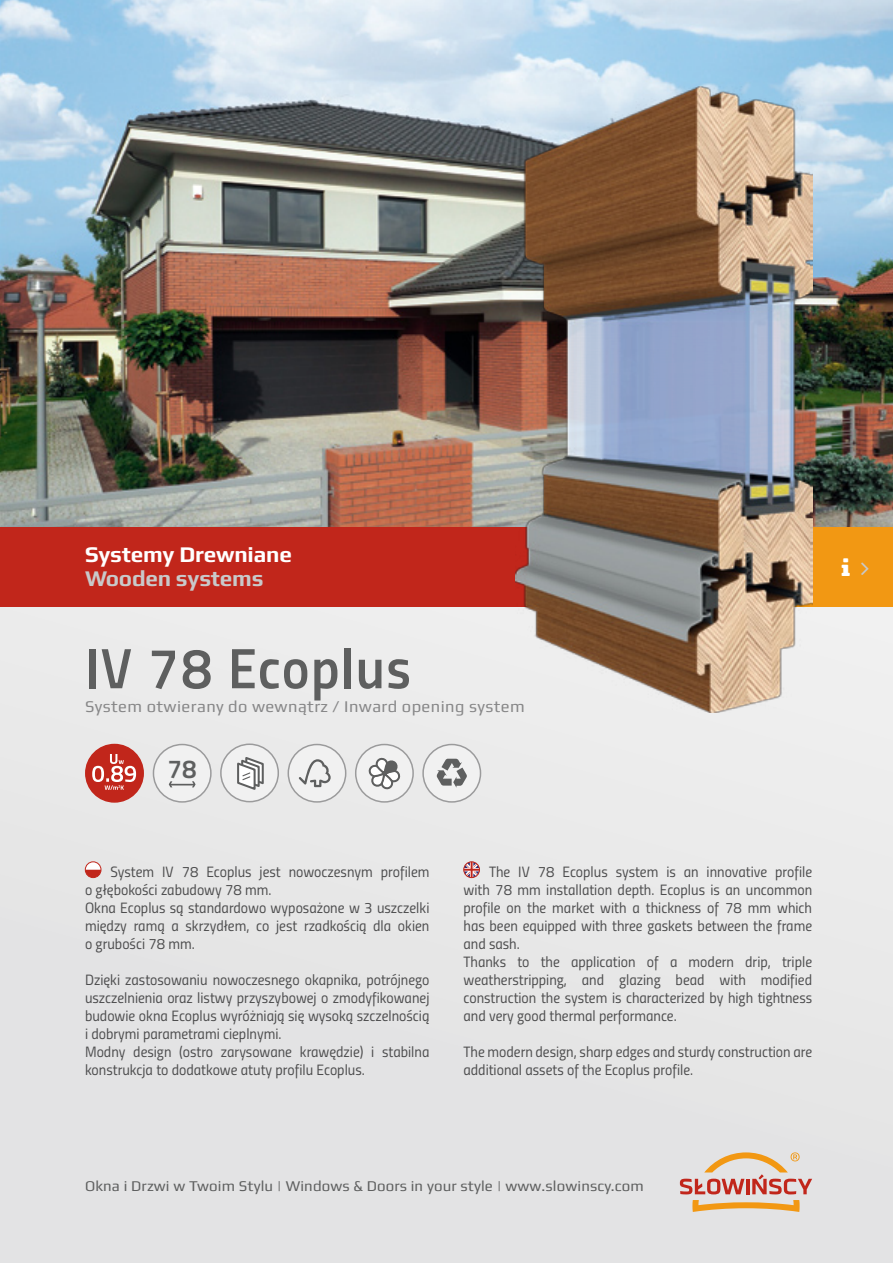
<style>
.page{position:relative;width:893px;height:1263px;background:#e6e6e6}
.page>*{position:absolute;margin:0;border:0;box-sizing:border-box;transform-origin:0 0}
.t1{font:57px "Titillium Semibold Upright";letter-spacing:.025em;color:#5e5f5f}
.t2{font:600 25.95px "Titillium";color:#5e5f5f}
.t3{font:700 22.5px "Play";letter-spacing:-.01em;color:#fff}
.t4{font:700 22.5px "Play";letter-spacing:-.01em;color:#c9c9ca}
.t5{font:16.5px "Play";letter-spacing:.025em;color:#878788}
.t6{font:15px/18px "Titillium Regular Upright";color:#4d4d4e}
.t7{font:15px "Play";letter-spacing:.01em;color:#5e5f5f}
</style>
<div class="page">
<svg style="left:680px;top:1152px;width:132px;height:60px"></svg>
<div style="left:0;top:526px;width:893px;height:81px;background:#c1261b"></div>
<div style="left:782px;top:526px;width:111px;height:81px;background:#f29813"></div>
<img style="left:0;top:0;width:893px;height:526px">
<div style="left:423px;top:744px;width:57px;height:58px;background:#f1f1f1;border-radius:50%"></div>
<div style="left:422px;top:744px;width:59px;height:59px;border:2px solid #9b9b9c;border-radius:50%"></div>
<svg style="left:437px;top:759px;width:30px;height:29px"></svg>
<div style="left:221px;top:744px;width:57px;height:58px;background:#f1f1f1;border-radius:50%"></div>
<div style="left:220px;top:743px;width:59px;height:59px;border:2px solid #9b9b9c;border-radius:50%"></div>
<svg style="left:237px;top:757px;width:27px;height:33px"></svg>
<div style="left:288px;top:744px;width:58px;height:58px;background:#f1f1f1;border-radius:50%"></div>
<div style="left:288px;top:744px;width:58px;height:59px;border:2px solid #9b9b9c;border-radius:50%"></div>
<svg style="left:299px;top:759px;width:32px;height:28px"></svg>
<div style="left:356px;top:744px;width:57px;height:58px;background:#f1f1f1;border-radius:50%"></div>
<div style="left:355px;top:744px;width:59px;height:59px;border:2px solid #9b9b9c;border-radius:50%"></div>
<svg style="left:369px;top:757px;width:31px;height:33px"></svg>
<svg style="left:464px;top:862px;width:15px;height:16px"></svg>
<div style="left:463px;top:861px;width:17px;height:17px;border:1px solid #c1261b;border-radius:50%"></div>
<svg style="left:85px;top:862px;width:16px;height:16px"></svg>
<svg style="left:85px;top:870px;width:16px;height:8px"></svg>
<div style="left:85px;top:861px;width:16px;height:17px;border:1px solid #c1261b;border-radius:50%"></div>
<div style="left:153px;top:744px;width:58px;height:58px;background:#f1f1f1;border-radius:50%"></div>
<div style="left:153px;top:744px;width:59px;height:59px;border:2px solid #9b9b9c;border-radius:50%"></div>
<svg style="left:169px;top:781px;width:27px;height:6px"></svg>
<img style="left:515px;top:86px;width:297px;height:626px">
<div style="left:86px;top:744px;width:57px;height:58px;background:#c1261b;border-radius:50%"></div>
<div style="left:85px;top:744px;width:59px;height:59px;border:2px solid #c1261b;border-radius:50%"></div>
<svg style="left:92px;top:754px;width:44px;height:36px"></svg>
<h3 class="t3" style="left:85px;top:541px;width:208px">Systemy Drewniane</h3>
<h3 class="t4" style="left:85px;top:565px;width:180px">Wooden systems</h3>
<h1 class="t1" style="left:85px;top:625px;width:327px">IV 78 Ecoplus</h1>
<p class="t5" style="left:85px;top:697px;width:441px">System otwierany do wewnątrz / Inward opening system</p>
<h2 class="t2" style="left:168px;top:750px;width:31px">78</h2>
<p class="t6" style="left:85px;top:862px;width:346px;text-indent:26px">System IV 78 Ecoplus jest nowoczesnym profilem o głębokości zabudowy 78 mm.<br>Okna Ecoplus są standardowo wyposażone w 3 uszczelki między ramą a skrzydłem, co jest rzadkością dla okien o grubości 78 mm.</p>
<p class="t6" style="left:85px;top:970px;width:346px">Dzięki zastosowaniu nowoczesnego okapnika, potrójnego uszczelnienia oraz listwy przyszybowej o zmodyfikowanej budowie okna Ecoplus wyróżniają się wysoką szczelnością i dobrymi parametrami cieplnymi.<br>Modny design (ostro zarysowane krawędzie) i stabilna konstrukcja to dodatkowe atuty profilu Ecoplus.</p>
<p class="t6" style="left:463px;top:862px;width:350px;text-indent:26px">The IV 78 Ecoplus system is an innovative profile with 78 mm installation depth. Ecoplus is an uncommon profile on the market with a thickness of 78 mm which has been equipped with three gaskets between the frame and sash.<br>Thanks to the application of a modern drip, triple weatherstripping, and glazing bead with modified construction the system is characterized by high tightness and very good thermal performance.</p>
<p class="t6" style="left:463px;top:1042px;width:350px">The modern design, sharp edges and sturdy construction are additional assets of the Ecoplus profile.</p>
<p class="t7" style="left:85px;top:1176px;width:560px">Okna i Drzwi w Twoim Stylu | Windows &amp; Doors in your style | www.slowinscy.com</p>
</div>
